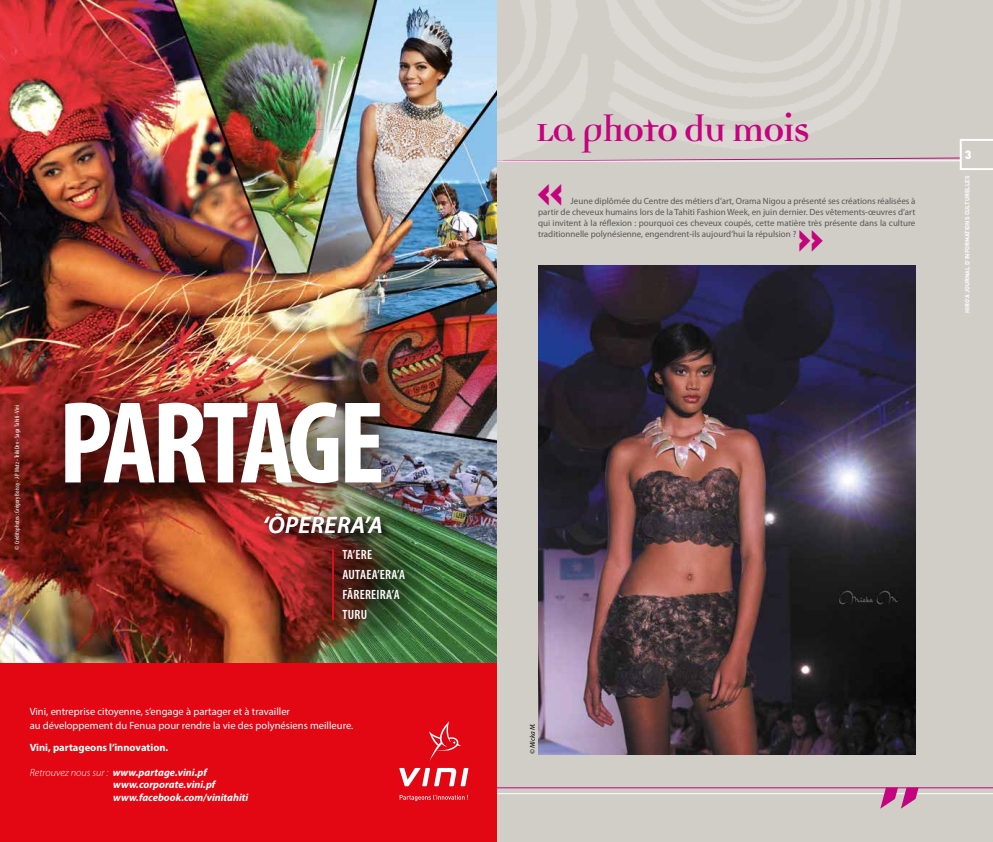
<style>
.page{position:relative;width:993px;height:842px;background:#fff}
.page>*{position:absolute;margin:0;border:0;box-sizing:border-box;transform-origin:0 0}
.t1{font:700 condensed 117.9px "Myriad Pro";letter-spacing:-.05em;color:#fff}
.t2{font:700 40px "Democratica";letter-spacing:-.04em;color:#c6037f}
.t3{font:900 40px "DIN";color:#c6037f}
.t4{font:italic 600 23.9px "Myriad Pro";letter-spacing:.02em;color:#fff}
.t5{font:600 condensed 13.4px/19.9px "Myriad Pro";letter-spacing:.02em;color:#fff}
.t6{font:900 12px "DIN";color:#fff}
.t7{font:10.5px/13.8px "Myriad Pro";color:#fff}
.t8{font:italic 700 10.5px/12.6px "Myriad Pro";color:#fff}
.t9{font:700 10.5px "Myriad Pro";color:#fff}
.t10{font:9px/10.8px "Myriad Pro";color:#575756;text-align:justify}
.t11{font:italic 7px "Myriad Pro";color:#000}
.t12{font:condensed 6.5px "Myriad Pro";color:#fff}
.t13{font:700 6px "DIN";color:#fff}
.s1{font-weight:300}
</style>
<div class="page">
<div style="left:497px;top:0;width:495px;height:842px;background:#d1cec8"></div>
<svg style="left:911px;top:139px;width:81px;height:31px"></svg>
<img style="left:496px;top:0;width:415px;height:200px">
<hr style="left:496px;top:793px;width:496px;height:1px;background:#fff">
<hr style="left:496px;top:787px;width:496px;height:1px;background:#c6037f">
<svg style="left:880px;top:787px;width:38px;height:22px"></svg>
<img style="left:538px;top:265px;width:377px;height:489px">
<img style="left:0;top:0;width:496px;height:664px">
<svg style="left:312px;top:526px;width:112px;height:117px;background:#453c22"></svg>
<hr style="left:332px;top:549px;width:2px;height:70px;background:#db0d18">
<div style="left:41px;top:378px;width:364px;height:129px;background:#000;opacity:.7"></div>
<div style="left:259px;top:509px;width:135px;height:37px;background:#000;opacity:.5"></div>
<div style="left:0;top:664px;width:496px;height:178px;background:#e30613"></div>
<svg style="left:399px;top:795px;width:69px;height:6px"></svg>
<svg style="left:399px;top:768px;width:69px;height:18px"></svg>
<svg style="left:429px;top:721px;width:32px;height:40px"></svg>
<div style="left:9px;top:400px;width:23px;height:161px;background:#000;opacity:.75"></div>
<p class="t12" style="left:13px;top:550px;width:146px;rotate:-90deg">© Crédits photos : Grégory Boissy - J-P Mutz - TeikiDev - Saga Tahiti -Vini</p>
<h1 class="t1" style="left:58px;top:369px;width:328px">PARTAGE</h1>
<h3 class="t4" style="left:263px;top:510px;width:121px">‘ŌPERERA’A</h3>
<h3 class="t5" style="left:342px;top:545px;width:64px">TA’ERE<br>AUTAEA’ERA’A<br>FĀREREIRA’A<br>TURU</h3>
<p class="t7" style="left:30px;top:704px;width:325px">Vini, entreprise citoyenne, s’engage à partager et à travailler<br>au développement du Fenua pour rendre la vie des polynésiens meilleure.</p>
<p class="t9" style="left:30px;top:740px;width:140px">Vini, partageons l’innovation.</p>
<p class="t8" style="left:113px;top:766px;width:136px;text-indent:-83px"><span class="s1">Retrouvez nous sur :</span> www.partage.vini.pf www.corporate.vini.pf www.facebook.com/vinitahiti</p>
<h2 class="t2" style="left:535px;top:111px;width:276px">La photo du mois</h2>
<h2 class="t3" style="left:536px;top:165px;width:28px">«</h2>
<p class="t10" style="left:538px;top:196px;width:378px;text-indent:32px">Jeune diplômée du Centre des métiers d’art, Orama Nigou a présenté ses créations réalisées à partir de cheveux humains lors de la Tahiti Fashion Week, en juin dernier. Des vêtements-œuvres d’art qui invitent à la réflexion : pourquoi ces cheveux coupés, cette matière très présente dans la culture traditionnelle polynésienne, engendrent-ils aujourd’hui la répulsion ?</p>
<h2 class="t3" style="left:797px;top:210px;width:28px">»</h2>
<h3 class="t6" style="left:964px;top:147px;width:8px">3</h3>
<p class="t13" style="left:963px;top:313px;width:139px;rotate:-90deg">HIRO’A JOURNAL D’INFORMATIONS CULTURELLES</p>
<p class="t11" style="left:528px;top:754px;width:33px;rotate:-90deg">© Micka M.</p>
</div>
